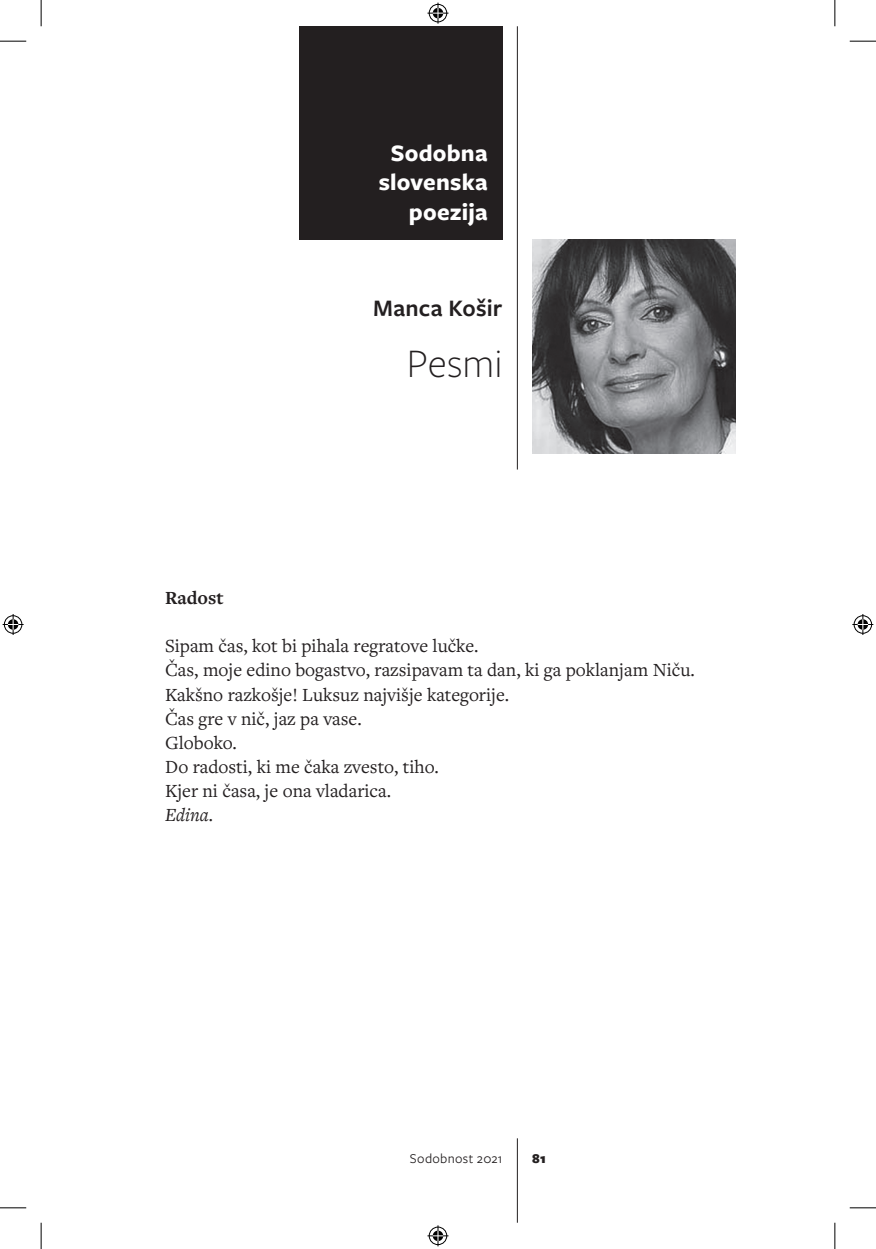
<style>
.page{position:relative;width:876px;height:1249px;background:#fff}
.page>*{position:absolute;margin:0;border:0;box-sizing:border-box;transform-origin:0 0}
.t1{font:300 42px "Freight Sans Pro";color:#231f20}
.t2{font:700 24.5px/29.4px "Freight Sans Pro";letter-spacing:.01em;color:#fff;text-align:right}
.t3{font:600 24.5px "Freight Sans Pro";letter-spacing:.01em;color:#231f20}
.t4{font:19.25px/24.2px "Freight Text Pro";color:#231f20}
.t5{font:700 19.25px "Freight Text Pro";color:#231f20}
.t6{font:italic 19.25px "Freight Text Pro";color:#231f20}
.t7{font:14px "Freight Sans Pro";letter-spacing:.025em;color:#231f20}
.t8{font:900 14px "Freight Sans Pro";color:#231f20}
</style>
<div class="page">
<img style="left:532px;top:240px;width:204px;height:213px">
<hr style="left:517px;top:1137px;width:1px;height:85px;background:#231f20">
<hr style="left:517px;top:26px;width:1px;height:443px;background:#231f20">
<div style="left:299px;top:26px;width:203px;height:214px;background:#231f20"></div>
<svg style="left:0;top:41px;width:26px;height:1px"></svg>
<svg style="left:850px;top:41px;width:26px;height:1px"></svg>
<svg style="left:0;top:1207px;width:26px;height:1px"></svg>
<svg style="left:850px;top:1207px;width:26px;height:1px"></svg>
<svg style="left:41px;top:0;width:1px;height:26px"></svg>
<svg style="left:41px;top:1222px;width:1px;height:26px"></svg>
<svg style="left:835px;top:0;width:1px;height:26px"></svg>
<svg style="left:835px;top:1222px;width:1px;height:26px"></svg>
<svg style="left:427px;top:3px;width:21px;height:21px"></svg>
<svg style="left:427px;top:1225px;width:21px;height:20px"></svg>
<svg style="left:3px;top:614px;width:21px;height:21px"></svg>
<svg style="left:852px;top:614px;width:21px;height:21px"></svg>
<p class="t2" style="left:379px;top:137px;width:110px">Sodobna slovenska poezija</p>
<p class="t3" style="left:373px;top:292px;width:131px">Manca Košir</p>
<h1 class="t1" style="left:407px;top:335px;width:97px">Pesmi</h1>
<p class="t5" style="left:165px;top:584px;width:60px">Radost</p>
<p class="t4" style="left:165px;top:633px;width:531px">Sipam čas, kot bi pihala regratove lučke.<br>Čas, moje edino bogastvo, razsipavam ta dan, ki ga poklanjam Niču.<br>Kakšno razkošje! Luksuz najvišje kategorije.<br>Čas gre v nič, jaz pa vase.<br>Globoko.<br>Do radosti, ki me čaka zvesto, tiho.<br>Kjer ni časa, je ona vladarica.</p>
<p class="t6" style="left:165px;top:802px;width:50px">Edina.</p>
<p class="t7" style="left:410px;top:1148px;width:94px">Sodobnost 2021</p>
<p class="t8" style="left:532px;top:1147px;width:15px">81</p>
</div>
